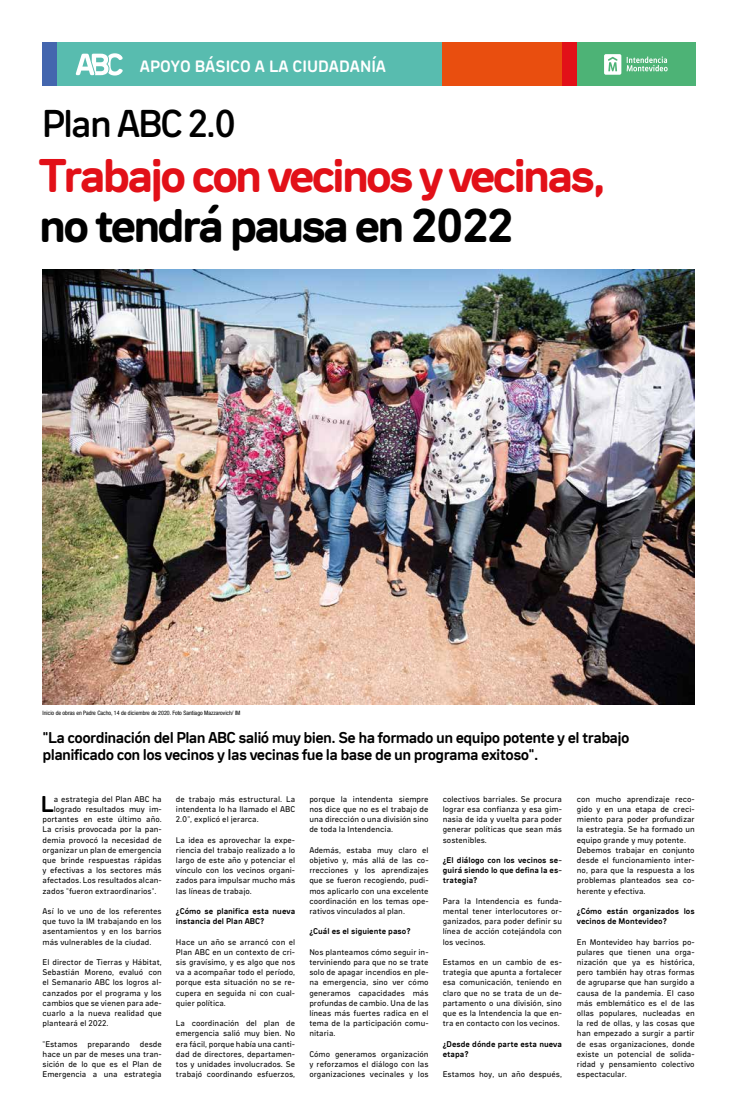
<style>
.page{position:relative;width:738px;height:1120px;background:#fff}
.page>*{position:absolute;margin:0;border:0;box-sizing:border-box;transform-origin:0 0}
.t1{font:900 48px "Ciudadela Pro";letter-spacing:-.06em;color:#e21018}
.t2{font:900 48px "Ciudadela Pro";letter-spacing:-.06em;color:#000}
.t3{font:500 39.6px "Ciudadela Pro";letter-spacing:-.06em;color:#000}
.t4{font:700 23.4px "Ciudadela Pro";color:#000}
.t5{font:700 16.8px "Ciudadela Pro";color:#fff}
.t6{font:700 16px/17px "Ciudadela Pro";letter-spacing:-.04em;color:#000}
.t7{font:8.5px/10.2px "Ciudadela Pro";color:#000;text-align:justify}
.t8{font:700 8.5px/10.2px "Ciudadela Pro";color:#000}
.t9{font:condensed 6px "Helvetica Neue";color:#000}
</style>
<div class="page">
<div style="left:43px;top:43px;width:651px;height:43px;background:#58bcaf"></div>
<div style="left:575px;top:43px;width:119px;height:43px;background:#4db376"></div>
<svg style="left:75px;top:53px;width:48px;height:23px"></svg>
<svg style="left:604px;top:54px;width:63px;height:21px"></svg>
<div style="left:442px;top:43px;width:119px;height:43px;background:#e94e0f"></div>
<div style="left:561px;top:43px;width:14px;height:43px;background:#e21018"></div>
<div style="left:43px;top:43px;width:14px;height:43px;background:#4466ae"></div>
<img style="left:43px;top:269px;width:651px;height:435px">
<h3 class="t5" style="left:140px;top:56px;width:247px">APOYO BÁSICO A LA CIUDADANÍA</h3>
<h2 class="t3" style="left:42px;top:99px;width:196px">Plan ABC 2.0</h2>
<h1 class="t1" style="left:39px;top:145px;width:568px">Trabajo con vecinos y vecinas,</h1>
<h1 class="t2" style="left:39px;top:195px;width:476px">no tendrá pausa en 2022</h1>
<p class="t9" style="left:43px;top:709px;width:199px">Inicio de obras en Padre Cacho, 14 de diciembre de 2020. Foto Santiago Mazzarovich/ IM</p>
<h3 class="t6" style="left:43px;top:728px;width:588px">"La coordinación del Plan ABC salió muy bien. Se ha formado un equipo potente y el trabajo planificado con los vecinos y las vecinas fue la base de un programa exitoso".</h3>
<h3 class="t4" style="left:41px;top:789px;width:15px">L</h3>
<p class="t7" style="left:54px;top:793px;width:109px">a estrategia del Plan ABC ha</p>
<p class="t7" style="left:176px;top:793px;width:121px">de trabajo más estructural. La intendenta lo ha llamado el ABC 2.0", explicó el jerarca.</p>
<p class="t7" style="left:176px;top:834px;width:121px">La idea es aprovechar la expe&shy;riencia del trabajo realizado a lo largo de este año y potenciar el vínculo con los vecinos organi&shy;zados para impulsar mucho más las líneas de trabajo.</p>
<p class="t8" style="left:176px;top:905px;width:121px">¿Cómo se planifica esta nueva instancia del Plan ABC?</p>
<p class="t7" style="left:176px;top:936px;width:121px">Hace un año se arrancó con el Plan ABC en un contexto de cri&shy;sis gravísimo, y es algo que nos va a acompañar todo el período, porque esta situación no se re&shy;cupera en seguida ni con cual&shy;quier política.</p>
<p class="t7" style="left:176px;top:1018px;width:121px">La coordinación del plan de emergencia salió muy bien. No era fácil, porque había una canti&shy;dad de directores, departamen&shy;tos y unidades involucrados. Se trabajó coordinando esfuerzos,</p>
<p class="t7" style="left:442px;top:793px;width:121px">colectivos barriales. Se procura lograr esa confianza y esa gim&shy;nasia de ida y vuelta para poder generar políticas que sean más sostenibles.</p>
<p class="t8" style="left:442px;top:854px;width:121px;text-align:justify">¿El diálogo con los vecinos se&shy;guirá siendo lo que defina la es&shy;trategia?</p>
<p class="t7" style="left:442px;top:895px;width:121px">Para la Intendencia es funda&shy;mental tener interlocutores or&shy;ganizados, para poder definir su línea de acción cotejándola con los vecinos.</p>
<p class="t7" style="left:442px;top:956px;width:121px">Estamos en un cambio de es&shy;trategia que apunta a fortalecer esa comunicación, teniendo en claro que no se trata de un de&shy;partamento o una división, sino que es la Intendencia la que en&shy;tra en contacto con los vecinos.</p>
<p class="t8" style="left:442px;top:1038px;width:121px">¿Desde dónde parte esta nueva etapa?</p>
<p class="t7" style="left:442px;top:1069px;width:121px">Estamos hoy, un año después,</p>
<p class="t7" style="left:309px;top:793px;width:121px">porque la intendenta siempre nos dice que no es el trabajo de una dirección o una división sino de toda la Intendencia.</p>
<p class="t7" style="left:309px;top:844px;width:121px">Además, estaba muy claro el objetivo y, más allá de las co&shy;rrecciones y los aprendizajes que se fueron recogiendo, pudi&shy;mos aplicarlo con una excelente coordinación en los temas ope&shy;rativos vinculados al plan.</p>
<p class="t8" style="left:309px;top:926px;width:103px">¿Cuál es el siguiente paso?</p>
<p class="t7" style="left:309px;top:946px;width:121px">Nos planteamos cómo seguir in&shy;terviniendo para que no se trate solo de apagar incendios en ple&shy;na emergencia, sino ver cómo generamos capacidades más profundas de cambio. Una de las líneas más fuertes radica en el tema de la participación comu&shy;nitaria.</p>
<p class="t7" style="left:309px;top:1048px;width:121px">Cómo generamos organización y reforzamos el diálogo con las organizaciones vecinales y los</p>
<p class="t7" style="left:576px;top:793px;width:119px;text-align:left">con mucho aprendizaje reco&shy;gido y en una etapa de creci&shy;miento para poder profundizar la estrategia. Se ha formado un equipo grande y muy potente.<br>Debemos trabajar en conjunto desde el funcionamiento inter&shy;no, para que la respuesta a los problemas planteados sea co&shy;herente y efectiva.</p>
<p class="t8" style="left:576px;top:905px;width:119px">¿Cómo están organizados los vecinos de Montevideo?</p>
<p class="t7" style="left:576px;top:936px;width:119px">En Montevideo hay barrios po&shy;pulares que tienen una orga&shy;nización que ya es histórica, pero también hay otras formas de agruparse que han surgido a causa de la pandemia. El caso más emblemático es el de las ollas populares, nucleadas en la red de ollas, y las cosas que han empezado a surgir a partir de esas organizaciones, donde existe un potencial de solida&shy;ridad y pensamiento colectivo espectacular.</p>
<p class="t7" style="left:54px;top:803px;width:109px">logrado resultados muy im-</p>
<p class="t7" style="left:43px;top:814px;width:121px">portantes en este último año.</p>
<p class="t7" style="left:43px;top:824px;width:121px">La crisis provocada por la pan-</p>
<p class="t7" style="left:43px;top:834px;width:121px">demia provocó la necesidad de</p>
<p class="t7" style="left:43px;top:844px;width:121px">organizar un plan de emergencia</p>
<p class="t7" style="left:43px;top:854px;width:121px">que brinde respuestas rápidas</p>
<p class="t7" style="left:43px;top:865px;width:121px">y efectivas a los sectores más</p>
<p class="t7" style="left:43px;top:875px;width:121px">afectados. Los resultados alcan-</p>
<p class="t7" style="left:43px;top:885px;width:115px">zados "fueron extraordinarios".</p>
<p class="t7" style="left:43px;top:905px;width:121px">Así lo ve uno de los referentes que tuvo la IM trabajando en los asentamientos y en los barrios más vulnerables de la ciudad.</p>
<p class="t7" style="left:43px;top:956px;width:121px">El director de Tierras y Hábitat, Sebastián Moreno, evaluó con el Semanario ABC los logros al&shy;canzados por el programa y los cambios que se vienen para ade&shy;cuarlo a la nueva realidad que planteará el 2022.</p>
<p class="t7" style="left:43px;top:1038px;width:121px">"Estamos preparando desde hace un par de meses una tran&shy;sición de lo que es el Plan de Emergencia a una estrategia</p>
</div>
